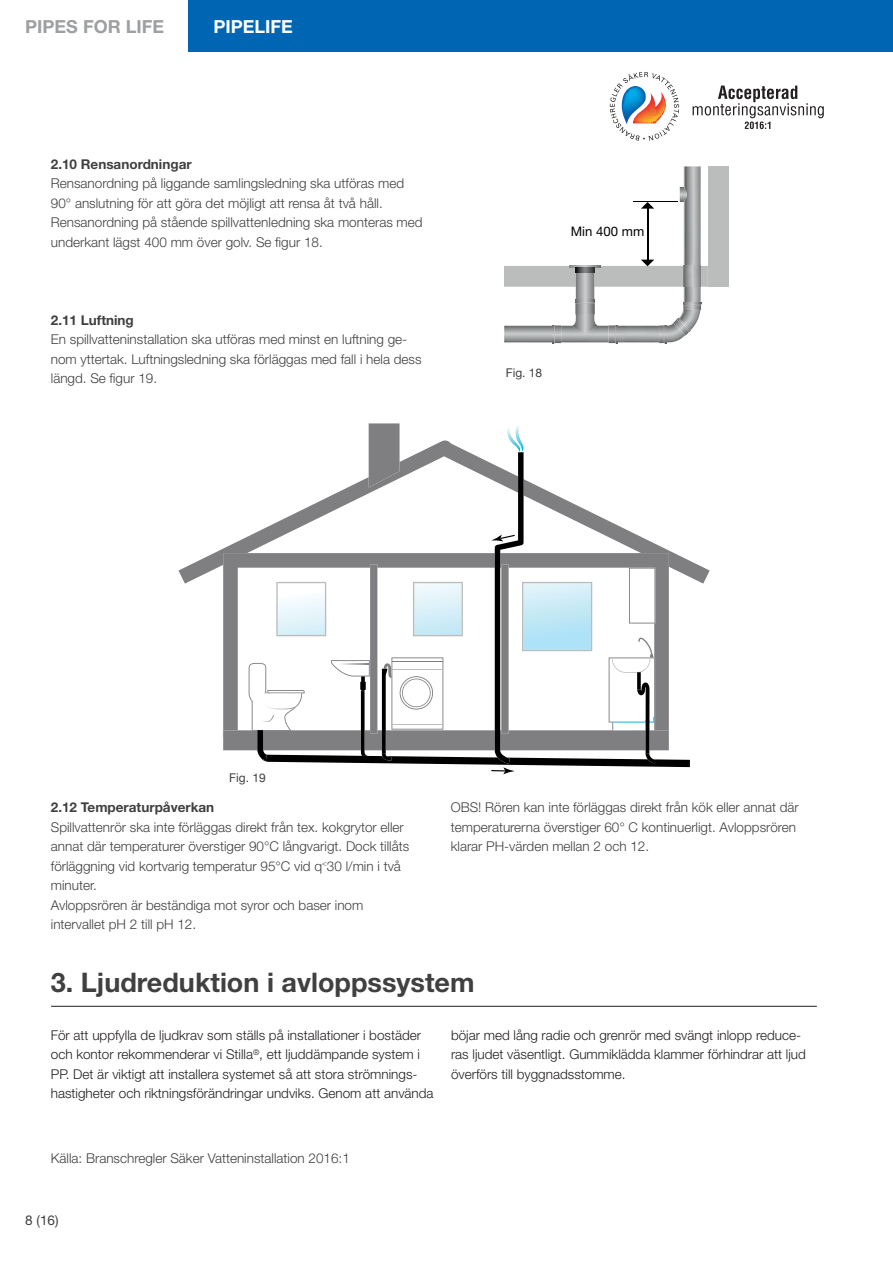
<style>
.page{position:relative;width:893px;height:1263px;background:#fff}
.page>*{position:absolute;margin:0;border:0;box-sizing:border-box;transform-origin:0 0}
.t1{font:700 27px "Helvetica Neue";color:#404041}
.t2{font:700 18px "Helvetica Neue";color:#9d9fa1}
.t3{font:700 18px "Helvetica Neue";color:#fff}
.t4{font:300 13.5px/19.5px "Helvetica Neue";color:#404041}
.t5{font:300 13.5px/19.5px "Helvetica Neue";color:#231f20}
.t6{font:700 13.5px "Helvetica Neue";color:#404041}
.t7{font:13.5px "Helvetica Neue";color:#404041}
.t8{font:13.2px "Helvetica Neue";color:#000}
.t9{font:12px "Helvetica Neue";color:#404041}
</style>
<div class="page">
<div style="left:188px;top:0;width:704px;height:51px;background:#0066b3"></div>
<div style="left:707px;top:167px;width:21px;height:120px;background:#bbbdbd"></div>
<img style="left:641px;top:166px;width:59px;height:94px">
<svg style="left:679px;top:187px;width:8px;height:15px"></svg>
<hr style="left:633px;top:201px;width:45px;height:1px;background:#000">
<hr style="left:647px;top:209px;width:1px;height:51px;background:#000">
<svg style="left:641px;top:202px;width:13px;height:7px"></svg>
<svg style="left:504px;top:260px;width:203px;height:83px"></svg>
<svg style="left:178px;top:548px;width:531px;height:36px"></svg>
<svg style="left:223px;top:423px;width:467px;height:351px"></svg>
<hr style="left:51px;top:1006px;width:765px;height:1px;background:#231f20">
<svg style="left:609px;top:72px;width:70px;height:69px"></svg>
<svg style="left:692px;top:86px;width:131px;height:43px"></svg>
<h2 class="t2" style="left:25px;top:20px;width:140px">PIPES FOR LIFE</h2>
<h2 class="t3" style="left:213px;top:20px;width:81px">PIPELIFE</h2>
<p class="t6" style="left:51px;top:159px;width:142px">2.10 Rensanordningar</p>
<p class="t4" style="left:51px;top:175px;width:373px">Rensanordning på liggande samlingsledning ska utföras med 90° anslutning för att göra det möjligt att rensa åt två håll.<br>Rensanordning på stående spillvattenledning ska monteras med underkant lägst 400 mm över golv. Se figur 18.</p>
<p class="t6" style="left:51px;top:315px;width:85px">2.11 Luftning</p>
<p class="t4" style="left:51px;top:331px;width:372px">En spillvatteninstallation ska utföras med minst en luftning ge&shy;nom yttertak. Luftningsledning ska förläggas med fall i hela dess längd. Se figur 19.</p>
<p class="t8" style="left:570px;top:227px;width:75px">Min 400 mm</p>
<p class="t9" style="left:506px;top:366px;width:38px">Fig. 18</p>
<p class="t9" style="left:229px;top:771px;width:38px">Fig. 19</p>
<p class="t6" style="left:51px;top:802px;width:165px">2.12 Temperaturpåverkan</p>
<p class="t4" style="left:51px;top:818px;width:360px">Spillvattenrör ska inte förläggas direkt från tex. kokgrytor eller annat där temperaturer överstiger 90°C långvarigt. Dock tillåts förläggning vid kortvarig temperatur 95°C vid q<sup>&lt;</sup>30 l/min i två minuter.<br>Avloppsrören är beständiga mot syror och baser inom intervallet pH 2 till pH 12.</p>
<p class="t4" style="left:451px;top:799px;width:349px">OBS! Rören kan inte förläggas direkt från kök eller annat där temperaturerna överstiger 60° C kontinuerligt. Avloppsrören klarar PH-värden mellan 2 och 12.</p>
<h1 class="t1" style="left:51px;top:973px;width:425px">3. Ljudreduktion i avloppssystem</h1>
<p class="t5" style="left:51px;top:1026px;width:384px">För att uppfylla de ljudkrav som ställs på installationer i bostäder och kontor rekommenderar vi Stilla<sup>®</sup>, ett ljuddämpande system i PP. Det är viktigt att installera systemet så att stora strömnings&shy;hastigheter och riktningsförändringar undviks. Genom att använda</p>
<p class="t5" style="left:451px;top:1026px;width:356px">böjar med lång radie och grenrör med svängt inlopp reduce&shy;ras ljudet väsentligt. Gummiklädda klammer förhindrar att ljud överförs till byggnadsstomme.</p>
<p class="t4" style="left:51px;top:1150px;width:300px">Källa: Branschregler Säker Vatteninstallation 2016:1</p>
<p class="t7" style="left:25px;top:1216px;width:35px">8 (16)</p>
</div>
